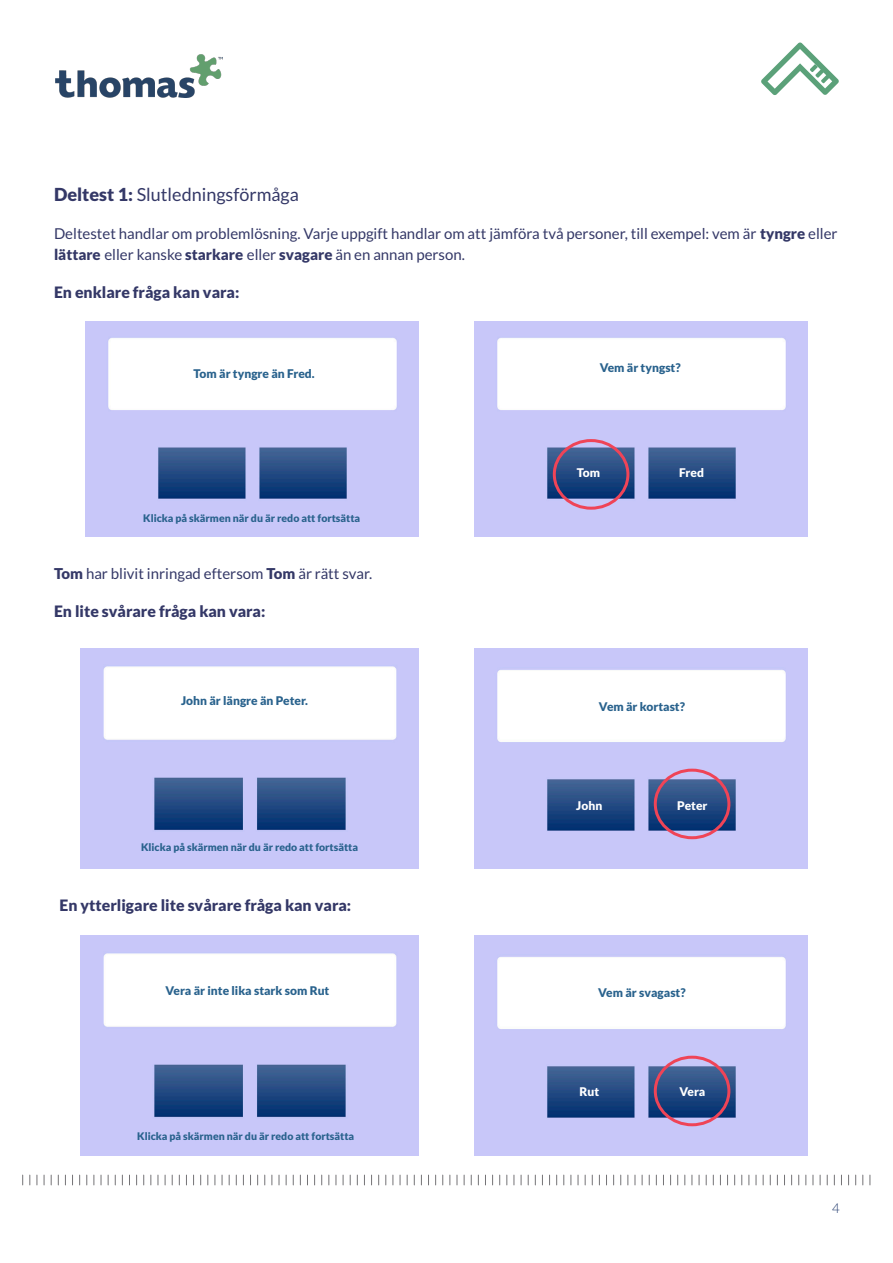
<style>
.page{position:relative;width:893px;height:1263px;background:#fff}
.page>*{position:absolute;margin:0;border:0;box-sizing:border-box;transform-origin:0 0}
.Body_copy{font:18px "Lato";color:#343867}
.question_heading{font:900 15.75px "Lato";color:#343867}
.Body_copy-2{font:900 15.75px "Lato";color:#343867}
.Body_copy-3{font:15px/21px "Lato";color:#343867}
.body{font:15px "Lato";color:#343867}
.t1{font:300 13.5px "Lato";color:#243d6f}
.question_heading-2{font:900 12px "Lato";color:#29628d}
.question_heading-3{font:900 12px "Lato";color:#fff}
.question_heading-4{font:900 10.5px "Lato";color:#29628d}
.s1{font-weight:900}
</style>
<div class="page">
<img style="left:55px;top:54px;width:167px;height:44px">
<svg style="left:761px;top:43px;width:78px;height:52px"></svg>
<img style="left:81px;top:936px;width:337px;height:219px">
<img style="left:474px;top:936px;width:333px;height:219px">
<img style="left:81px;top:649px;width:337px;height:219px">
<img style="left:86px;top:321px;width:333px;height:216px">
<img style="left:474px;top:321px;width:333px;height:216px">
<img style="left:474px;top:649px;width:333px;height:219px">
<div style="left:654px;top:769px;width:76px;height:70px;border:3px solid #ef4457;border-radius:50%"></div>
<div style="left:654px;top:1056px;width:76px;height:70px;border:3px solid #ef4457;border-radius:50%"></div>
<div style="left:553px;top:439px;width:76px;height:71px;border:3px solid #ef4457;border-radius:50%"></div>
<p class="Body_copy" style="left:54px;top:184px;width:246px"><span class="s1">Deltest 1:</span> Slutledningsförmåga</p>
<p class="Body_copy-3" style="left:54px;top:222px;width:785px">Deltestet handlar om problemlösning. Varje uppgift handlar om att jämföra två personer, till exempel: vem är <span class="s1">tyngre</span> eller <span class="s1">lättare</span> eller kanske <span class="s1">starkare</span> eller <span class="s1">svagare</span> än en annan person.</p>
<p class="Body_copy-2" style="left:54px;top:283px;width:187px">En enklare fråga kan vara:</p>
<p class="question_heading-2" style="left:194px;top:366px;width:123px">Tom är tyngre än Fred.</p>
<p class="question_heading-4" style="left:143px;top:512px;width:219px">Klicka på skärmen när du är redo att fortsätta</p>
<p class="body" style="left:54px;top:565px;width:320px"><span class="s1">Tom</span> har blivit inringad eftersom <span class="s1">Tom</span> är rätt svar.</p>
<p class="question_heading" style="left:54px;top:602px;width:213px">En lite svårare fråga kan vara:</p>
<p class="question_heading-2" style="left:181px;top:694px;width:129px">John är längre än Peter.</p>
<p class="question_heading-4" style="left:141px;top:841px;width:219px">Klicka på skärmen när du är redo att fortsätta</p>
<p class="question_heading" style="left:60px;top:896px;width:293px">En ytterligare lite svårare fråga kan vara:</p>
<p class="question_heading-2" style="left:166px;top:984px;width:165px">Vera är inte lika stark som Rut</p>
<p class="question_heading-4" style="left:137px;top:1130px;width:219px">Klicka på skärmen när du är redo att fortsätta</p>
<p class="question_heading-2" style="left:600px;top:361px;width:83px">Vem är tyngst?</p>
<p class="question_heading-3" style="left:577px;top:465px;width:25px">Tom</p>
<p class="question_heading-3" style="left:679px;top:465px;width:26px">Fred</p>
<p class="question_heading-2" style="left:599px;top:699px;width:88px">Vem är kortast?</p>
<p class="question_heading-3" style="left:576px;top:798px;width:28px">John</p>
<p class="question_heading-3" style="left:677px;top:798px;width:32px">Peter</p>
<p class="question_heading-2" style="left:598px;top:985px;width:89px">Vem är svagast?</p>
<p class="question_heading-3" style="left:579px;top:1084px;width:21px">Rut</p>
<p class="question_heading-3" style="left:679px;top:1084px;width:27px">Vera</p>
<p class="t1" style="left:832px;top:1199px;width:9px">4</p>
</div>
